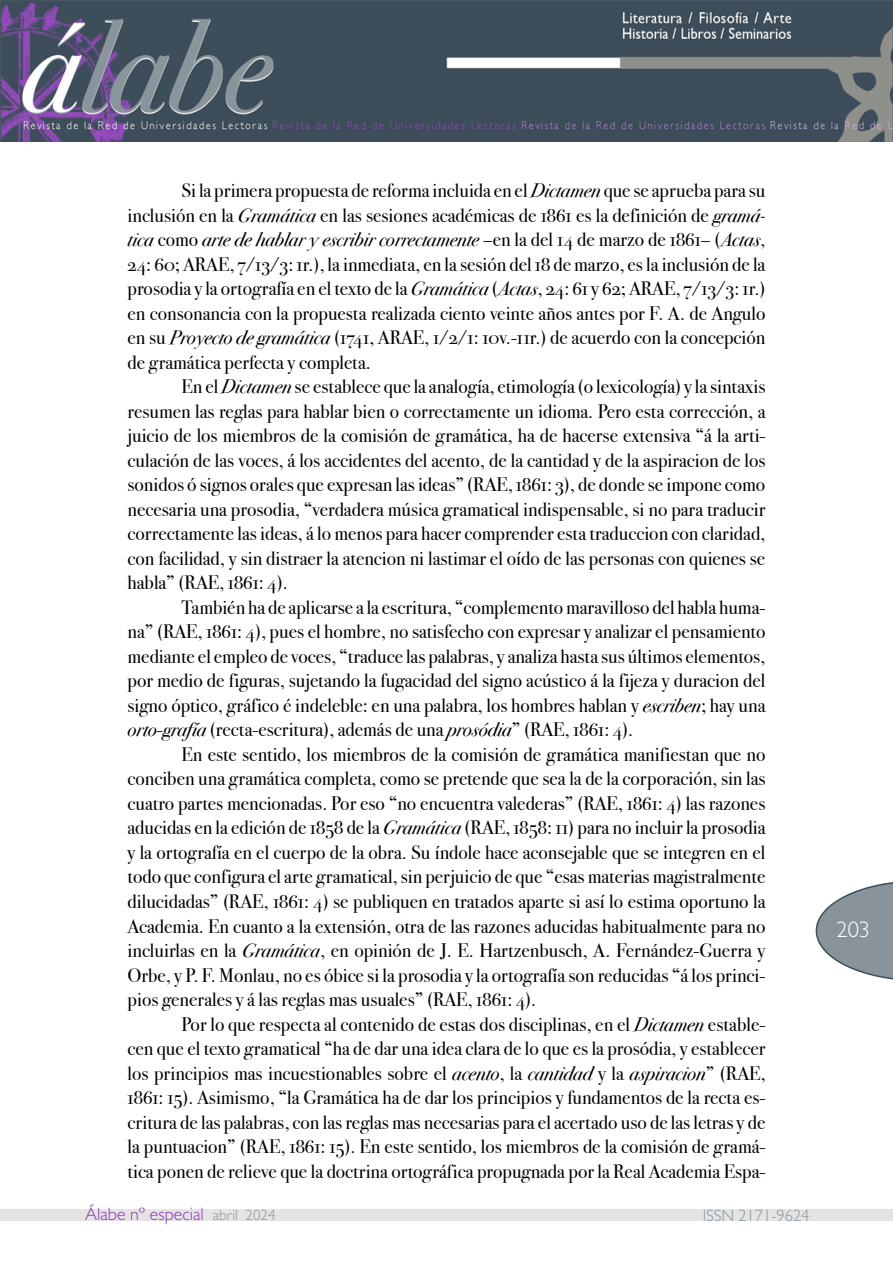
<style>
.page{position:relative;width:893px;height:1263px;background:#fff}
.page>*{position:absolute;margin:0;border:0;box-sizing:border-box;transform-origin:0 0}
.t1{font:300 22.5px "Gill Sans";color:#fff}
.t2{font:19.5px/24.5px "Bodoni Svty Two OSITCTT Book";color:#000;text-align:justify}
.t3{font:19.5px "Bodoni Svty Two OSITCTT Book It";color:#000}
.t4{font:300 18px "Gill Sans";color:#9038b7}
.t5{font:300 16.5px "Gill Sans";color:#8b959c}
.s1{font-family:"Bodoni Svty Two OSITCTT Book It"}
.s2{font-family:"Bodoni Svty Two OSITCTT Book"}
.s3{font-size:15px;color:#8b959c}
</style>
<div class="page">
<svg style="left:816px;top:882px;width:77px;height:98px"></svg>
<img style="left:0;top:0;width:893px;height:141px">
<div style="left:0;top:1210px;width:893px;height:11px;background:#e4e4e4"></div>
<p class="t2" style="left:128px;top:178px;width:639px;text-align:right">Si la primera propuesta de reforma incluida en el <span class="s1">Dictamen</span> que se aprueba para su inclusión en la <span class="s1">Gramática</span> en las sesiones académicas de 1861 es la definición de <span class="s1">gramá-</span></p>
<p class="t3" style="left:128px;top:228px;width:639px">tica <span class="s2">como</span> arte de hablar y escribir correctamente <span class="s2">–en la del 14 de marzo de 1861– (</span>Actas<span class="s2">,</span></p>
<p class="t2" style="left:128px;top:252px;width:639px">24: 60; ARAE, 7/13/3: 1r.), la inmediata, en la sesión del 18 de marzo, es la inclusión de la prosodia y la ortografía en el texto de la <span class="s1">Gramática</span> (<span class="s1">Actas</span>, 24: 61 y 62; ARAE, 7/13/3: 1r.) en consonancia con la propuesta realizada ciento veinte años antes por F. A. de Angulo en su <span class="s1">Proyecto de gramática</span> (1741, ARAE, 1/2/1: 10v.-11r.) de acuerdo con la concepción de gramática perfecta y completa.</p>
<p class="t2" style="left:128px;top:374px;width:639px;text-indent:54px">En el <span class="s1">Dictamen</span> se establece que la analogía, etimología (o lexicología) y la sintaxis resumen las reglas para hablar bien o correctamente un idioma. Pero esta corrección, a juicio de los miembros de la comisión de gramática, ha de hacerse extensiva “á la arti&shy;culación de las voces, á los accidentes del acento, de la cantidad y de la aspiracion de los sonidos ó signos orales que expresan las ideas” (RAE, 1861: 3), de donde se impone como necesaria una prosodia, “verdadera música gramatical indispensable, si no para traducir correctamente las ideas, á lo menos para hacer comprender esta traduccion con claridad, con facilidad, y sin distraer la atencion ni lastimar el oído de las personas con quienes se habla” (RAE, 1861: 4).</p>
<p class="t2" style="left:128px;top:595px;width:639px;text-indent:54px">También ha de aplicarse a la escritura, “complemento maravilloso del habla huma&shy;na” (RAE, 1861: 4), pues el hombre, no satisfecho con expresar y analizar el pensamiento mediante el empleo de voces, “traduce las palabras, y analiza hasta sus últimos elementos, por medio de figuras, sujetando la fugacidad del signo acústico á la fijeza y duracion del signo óptico, gráfico é indeleble: en una palabra, los hombres hablan y <span class="s1">escriben</span>; hay una <span class="s1">orto</span>-<span class="s1">grafía</span> (recta-escritura), además de una <span class="s1">prosódia</span>” (RAE, 1861: 4).</p>
<p class="t2" style="left:128px;top:742px;width:639px;text-indent:54px">En este sentido, los miembros de la comisión de gramática manifiestan que no conciben una gramática completa, como se pretende que sea la de la corporación, sin las cuatro partes mencionadas. Por eso “no encuentra valederas” (RAE, 1861: 4) las razones aducidas en la edición de 1858 de la <span class="s1">Gramática</span> (RAE, 1858: 11) para no incluir la prosodia y la ortografía en el cuerpo de la obra. Su índole hace aconsejable que se integren en el todo que configura el arte gramatical, sin perjuicio de que “esas materias magistralmente dilucidadas” (RAE, 1861: 4) se publiquen en tratados aparte si así lo estima oportuno la Academia. En cuanto a la extensión, otra de las razones aducidas habitualmente para no incluirlas en la <span class="s1">Gramática</span>, en opinión de J. E. Hartzenbusch, A. Fernández-Guerra y Orbe, y P. F. Monlau, no es óbice si la prosodia y la ortografía son reducidas “á los princi&shy;pios generales y á las reglas mas usuales” (RAE, 1861: 4).</p>
<p class="t2" style="left:128px;top:1012px;width:639px;text-indent:54px">Por lo que respecta al contenido de estas dos disciplinas, en el <span class="s1">Dictamen</span> estable&shy;cen que el texto gramatical “ha de dar una idea clara de lo que es la prosódia, y establecer los principios mas incuestionables sobre el <span class="s1">acento</span>, la <span class="s1">cantidad</span> y la <span class="s1">aspiracion</span>” (RAE, 1861: 15). Asimismo, “la Gramática ha de dar los principios y fundamentos de la recta es&shy;critura de las palabras, con las reglas mas necesarias para el acertado uso de las letras y de la puntuacion” (RAE, 1861: 15). En este sentido, los miembros de la comisión de gramá&shy;tica ponen de relieve que la doctrina ortográfica propugnada por la Real Academia Espa-</p>
<p class="t4" style="left:85px;top:1203px;width:192px">Álabe nº especial <span class="s3">abril 2024</span></p>
<p class="t5" style="left:703px;top:1205px;width:108px">ISSN 2171-9624</p>
<p class="t1" style="left:837px;top:916px;width:35px">203</p>
</div>
